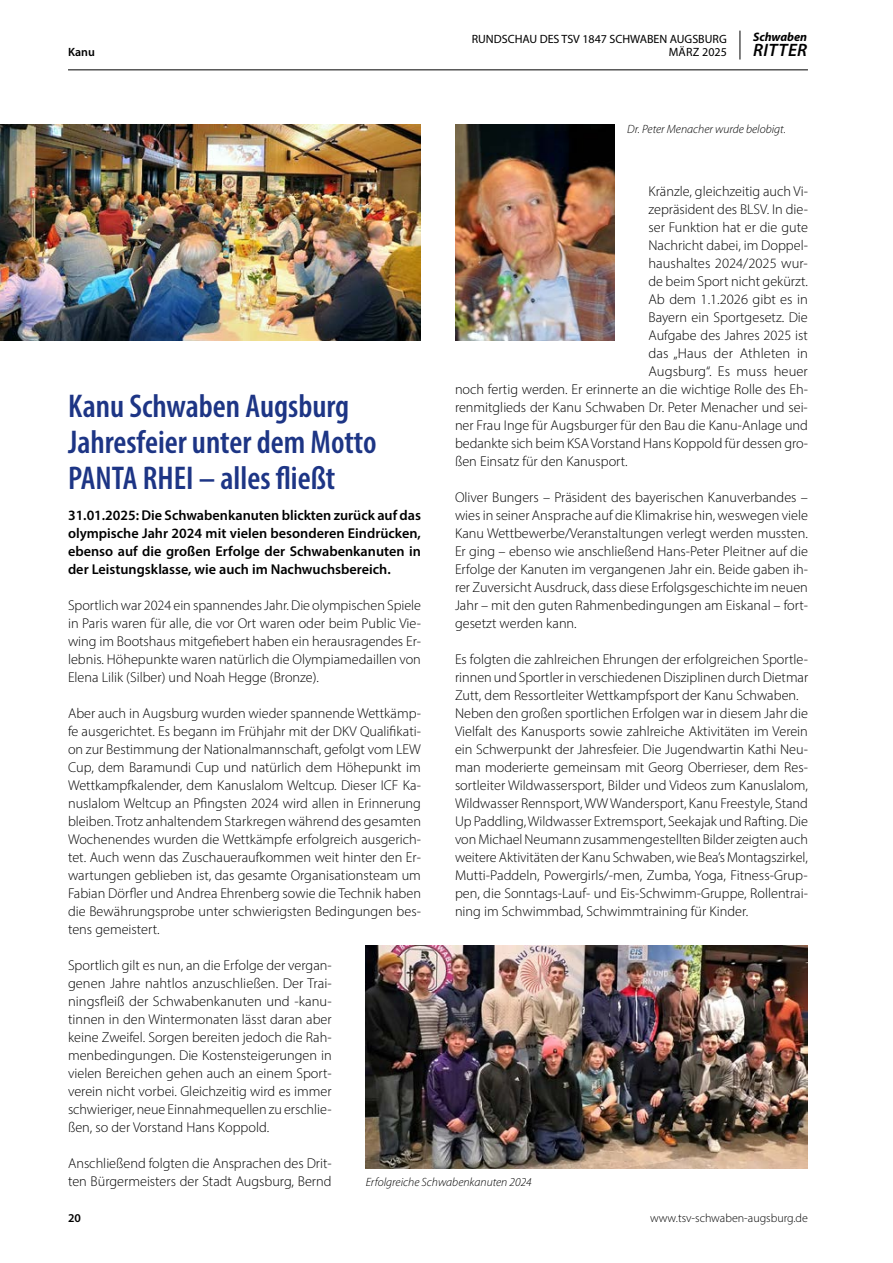
<style>
.page{position:relative;width:893px;height:1263px;background:#fff}
.page>*{position:absolute;margin:0;border:0;box-sizing:border-box;transform-origin:0 0}
.t1{font:600 condensed 33px/36px "Myriad Pro";color:#1d3585}
.t2{font:italic 600 18px "Myriad Pro";letter-spacing:.02em;color:#000}
.t3{font:300 14.25px/18px "Myriad Pro";color:#000;text-align:justify}
.t4{font:600 14.25px/18px "Myriad Pro";color:#000;text-align:justify}
.t5{font:italic 700 12.3px "Myriad Pro";color:#000}
.t6{font:italic 300 12px "Myriad Pro";color:#000}
.t7{font:12px "Myriad Pro";color:#000}
.t8{font:300 12px "Myriad Pro";color:#000}
.t9{font:600 12px "Myriad Pro";color:#000}
</style>
<div class="page">
<hr style="left:68px;top:69px;width:740px;height:1px;background:#000">
<svg style="left:740px;top:31px;width:1px;height:29px"></svg>
<img style="left:366px;top:945px;width:442px;height:224px">
<img style="left:0;top:124px;width:421px;height:216px">
<img style="left:455px;top:124px;width:159px;height:216px">
<p class="t7" style="left:472px;top:31px;width:257px">RUNDSCHAU DES TSV 1847 SCHWABEN AUGSBURG</p>
<p class="t9" style="left:68px;top:45px;width:28px">Kanu</p>
<p class="t7" style="left:669px;top:45px;width:59px">MÄRZ 2025</p>
<p class="t5" style="left:753px;top:29px;width:56px">Schwaben</p>
<p class="t2" style="left:753px;top:39px;width:56px">RITTER</p>
<p class="t6" style="left:627px;top:122px;width:160px">Dr. Peter Menacher wurde belobigt.</p>
<p class="t3" style="left:648px;top:182px;width:161px">Kränzle, gleichzeitig auch Vi-</p>
<p class="t3" style="left:648px;top:200px;width:161px">zepräsident des BLSV. In die-</p>
<p class="t3" style="left:648px;top:218px;width:161px">ser Funktion hat er die gute</p>
<p class="t3" style="left:648px;top:236px;width:161px">Nachricht dabei, im Doppel-</p>
<p class="t3" style="left:648px;top:254px;width:161px">haushaltes 2024/2025 wur-</p>
<p class="t3" style="left:648px;top:272px;width:161px">de beim Sport nicht gekürzt.</p>
<p class="t3" style="left:648px;top:290px;width:161px">Ab dem 1.1.2026 gibt es in</p>
<p class="t3" style="left:648px;top:308px;width:161px">Bayern ein Sportgesetz. Die</p>
<p class="t3" style="left:648px;top:326px;width:161px">Aufgabe des Jahres 2025 ist</p>
<p class="t3" style="left:648px;top:344px;width:161px">das „Haus der Athleten in</p>
<p class="t3" style="left:648px;top:362px;width:161px">Augsburg“. Es muss heuer</p>
<p class="t3" style="left:455px;top:380px;width:354px">noch fertig werden. Er erinnerte an die wichtige Rolle des Eh-</p>
<p class="t3" style="left:455px;top:398px;width:354px">renmitglieds der Kanu Schwaben Dr. Peter Menacher und sei-</p>
<p class="t3" style="left:455px;top:416px;width:354px">ner Frau Inge für Augsburger für den Bau die Kanu-Anlage und</p>
<p class="t3" style="left:455px;top:434px;width:354px">bedankte sich beim KSA Vorstand Hans Koppold für dessen gro-</p>
<p class="t3" style="left:455px;top:452px;width:174px">ßen Einsatz für den Kanusport.</p>
<p class="t3" style="left:455px;top:488px;width:354px">Oliver Bungers – Präsident des bayerischen Kanuverbandes – wies in seiner Ansprache auf die Klimakrise hin, weswegen viele Kanu Wettbewerbe/Veranstaltungen verlegt werden mussten.<br>Er ging – ebenso wie anschließend Hans-Peter Pleitner auf die Erfolge der Kanuten im vergangenen Jahr ein. Beide gaben ih&shy;rer Zuversicht Ausdruck, dass diese Erfolgsgeschichte im neuen Jahr – mit den guten Rahmenbedingungen am Eiskanal – fort&shy;gesetzt werden kann.</p>
<p class="t3" style="left:455px;top:650px;width:355px;text-align:left">Es folgten die zahlreichen Ehrungen der erfolgreichen Sportle&shy;rinnen und Sportler in verschiedenen Disziplinen durch Dietmar Zutt, dem Ressortleiter Wettkampfsport der Kanu Schwaben.<br>Neben den großen sportlichen Erfolgen war in diesem Jahr die Vielfalt des Kanusports sowie zahlreiche Aktivitäten im Verein ein Schwerpunkt der Jahresfeier. Die Jugendwartin Kathi Neu&shy;man moderierte gemeinsam mit Georg Oberrieser, dem Res&shy;sortleiter Wildwassersport, Bilder und Videos zum Kanuslalom, Wildwasser Rennsport, WW Wandersport, Kanu Freestyle, Stand Up Paddling, Wildwasser Extremsport, Seekajak und Rafting. Die von Michael Neumann zusammengestellten Bilder zeigten auch weitere Aktivitäten der Kanu Schwaben, wie Bea’s Montagszirkel, Mutti-Paddeln, Powergirls/-men, Zumba, Yoga, Fitness-Grup&shy;pen, die Sonntags-Lauf- und Eis-Schwimm-Gruppe, Rollentrai&shy;ning im Schwimmbad, Schwimmtraining für Kinder.</p>
<h1 class="t1" style="left:68px;top:387px;width:310px">Kanu Schwaben Augsburg<br>Jahresfeier unter dem Motto<br>PANTA RHEI – alles fließt</h1>
<p class="t4" style="left:68px;top:506px;width:354px">31.01.2025: Die Schwabenkanuten blickten zurück auf das olympische Jahr 2024 mit vielen besonderen Eindrücken, ebenso auf die großen Erfolge der Schwabenkanuten in der Leistungsklasse, wie auch im Nachwuchsbereich.</p>
<p class="t3" style="left:68px;top:596px;width:355px">Sportlich war 2024 ein spannendes Jahr. Die olympischen Spiele in Paris waren für alle, die vor Ort waren oder beim Public Vie&shy;wing im Bootshaus mitgefiebert haben ein herausragendes Er&shy;lebnis. Höhepunkte waren natürlich die Olympiamedaillen von Elena Lilik (Silber) und Noah Hegge (Bronze).</p>
<p class="t3" style="left:68px;top:704px;width:354px">Aber auch in Augsburg wurden wieder spannende Wettkämp&shy;fe ausgerichtet. Es begann im Frühjahr mit der DKV Qualifikati&shy;on zur Bestimmung der Nationalmannschaft, gefolgt vom LEW Cup, dem Baramundi Cup und natürlich dem Höhepunkt im Wettkampfkalender, dem Kanuslalom Weltcup. Dieser ICF Ka&shy;nuslalom Weltcup an Pfingsten 2024 wird allen in Erinnerung bleiben. Trotz anhaltendem Starkregen während des gesamten Wochenendes wurden die Wettkämpfe erfolgreich ausgerich&shy;tet. Auch wenn das Zuschaueraufkommen weit hinter den Er&shy;wartungen geblieben ist, das gesamte Organisationsteam um Fabian Dörfler und Andrea Ehrenberg sowie die Technik haben die Bewährungsprobe unter schwierigsten Bedingungen bes&shy;tens gemeistert.</p>
<p class="t3" style="left:68px;top:956px;width:265px">Sportlich gilt es nun, an die Erfolge der vergan&shy;genen Jahre nahtlos anzuschließen. Der Trai&shy;ningsfleiß der Schwabenkanuten und -kanu&shy;tinnen in den Wintermonaten lässt daran aber keine Zweifel. Sorgen bereiten jedoch die Rah&shy;menbedingungen. Die Kostensteigerungen in vielen Bereichen gehen auch an einem Sport&shy;verein nicht vorbei. Gleichzeitig wird es immer schwieriger, neue Einnahmequellen zu erschlie&shy;ßen, so der Vorstand Hans Koppold.</p>
<p class="t3" style="left:68px;top:1154px;width:265px">Anschließend folgten die Ansprachen des Drit&shy;ten Bürgermeisters der Stadt Augsburg, Bernd</p>
<p class="t6" style="left:366px;top:1175px;width:168px">Erfolgreiche Schwabenkanuten 2024</p>
<p class="t9" style="left:68px;top:1211px;width:14px">20</p>
<p class="t8" style="left:650px;top:1211px;width:159px">www.tsv-schwaben-augsburg.de</p>
</div>
